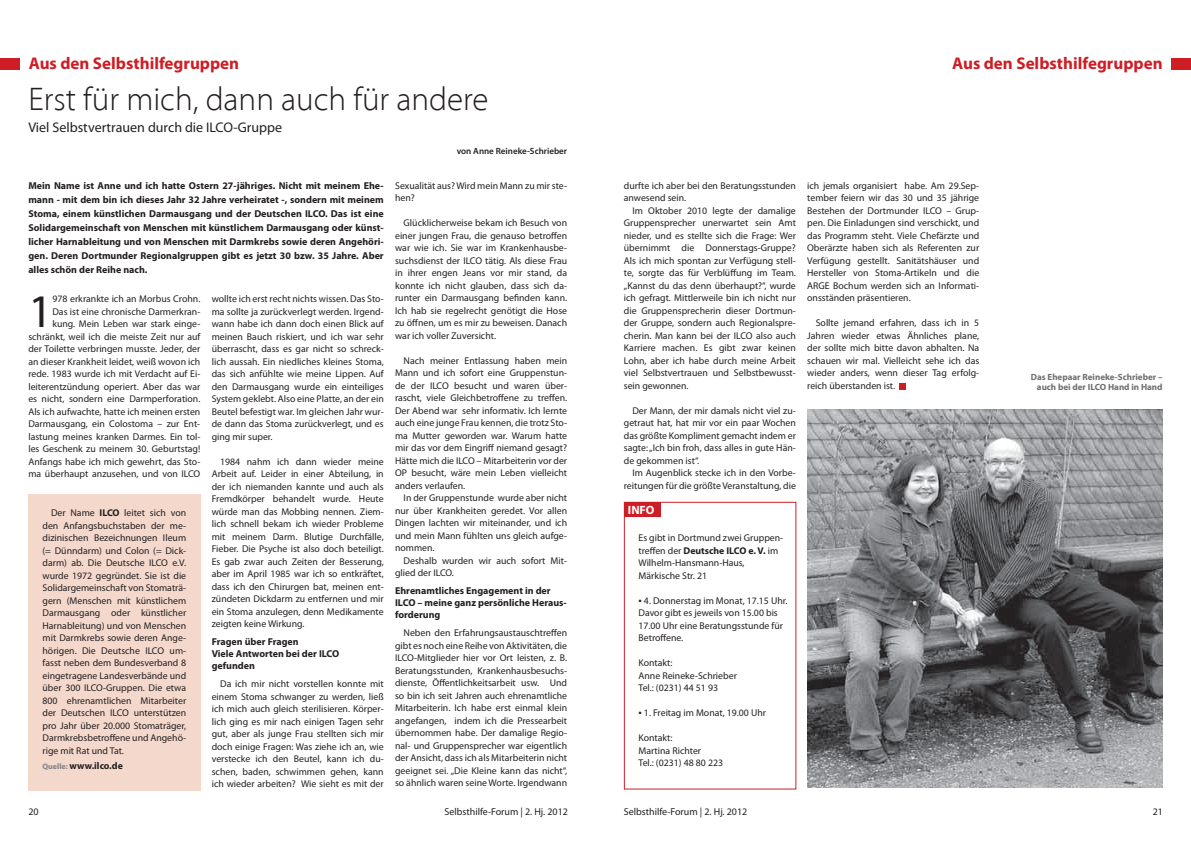
<style>
.page{position:relative;width:1191px;height:842px;background:#fff}
.page>*{position:absolute;margin:0;border:0;box-sizing:border-box;transform-origin:0 0}
.t1{font:46.9px "Myriad Pro";color:#231f20}
.t2{font:300 33px "Myriad Pro";color:#231f20}
.t3{font:700 17px "Myriad Pro";color:#ce1e25}
.t4{font:14px "Myriad Pro";color:#231f20}
.t5{font:700 12px "Myriad Pro";color:#fff}
.t6{font:700 10px/14px "Myriad Pro";color:#231f20}
.t7{font:10px "Myriad Pro";color:#231f20}
.t8{font:9.8px/12.5px "Myriad Pro";color:#231f20;text-align:justify}
.t9{font:700 9.8px "Myriad Pro";color:#231f20}
.t10{font:700 9px/10px "Myriad Pro";color:#6d6e70;text-align:right}
.t11{font:600 9px "Myriad Pro";color:#231f20}
.s1{font-weight:700}
.s2{font-size:8px;color:#808285}
.s3{font-size:12px}
</style>
<div class="page">
<div style="left:624px;top:502px;width:172px;height:287px;border:1px solid #ce1e25"></div>
<div style="left:625px;top:502px;width:36px;height:15px;background:#ce1e25"></div>
<div style="left:28px;top:495px;width:172px;height:296px;background:#f4d8cc"></div>
<div style="left:0;top:58px;width:20px;height:11px;background:#ce1e25"></div>
<div style="left:1171px;top:58px;width:20px;height:11px;background:#ce1e25"></div>
<img style="left:807px;top:410px;width:355px;height:378px">
<svg style="left:899px;top:383px;width:6px;height:6px"></svg>
<h3 class="t3" style="left:29px;top:57px;width:212px">Aus den Selbsthilfegruppen</h3>
<h3 class="t3" style="left:952px;top:57px;width:212px">Aus den Selbsthilfegruppen</h3>
<h2 class="t2" style="left:28px;top:85px;width:462px">Erst für mich, dann auch für andere</h2>
<h3 class="t4" style="left:28px;top:122px;width:255px">Viel Selbstvertrauen durch die ILCO-Gruppe</h3>
<p class="t11" style="left:457px;top:148px;width:112px">von Anne Reineke-Schrieber</p>
<p class="t6" style="left:28px;top:180px;width:357px;text-align:justify">Mein Name ist Anne und ich hatte Ostern 27-jähriges. Nicht mit meinem Ehe&shy;mann - mit dem bin ich dieses Jahr 32 Jahre verheiratet -, sondern mit meinem Stoma, einem künstlichen Darmausgang und der Deutschen ILCO. Das ist eine Solidargemeinschaft von Menschen mit künstlichem Darmausgang oder künst&shy;licher Harnableitung und von Menschen mit Darmkrebs sowie deren Angehöri&shy;gen. Deren Dortmunder Regionalgruppen gibt es jetzt 30 bzw. 35 Jahre. Aber alles schön der Reihe nach.</p>
<h1 class="t1" style="left:28px;top:294px;width:26px">1</h1>
<p class="t8" style="left:624px;top:180px;width:173px">durfte ich aber bei den Beratungsstunden anwesend sein.</p>
<p class="t8" style="left:624px;top:205px;width:173px;text-indent:9px">Im Oktober 2010 legte der damalige Gruppensprecher unerwartet sein Amt nieder, und es stellte sich die Frage: Wer übernimmt die Donnerstags-Gruppe?<br>Als ich mich spontan zur Verfügung stell&shy;te, sorgte das für Verblüffung im Team. „Kannst du das denn überhaupt?“, wurde ich gefragt. Mittlerweile bin ich nicht nur die Gruppensprecherin dieser Dortmun&shy;der Gruppe, sondern auch Regionalspre&shy;cherin. Man kann bei der ILCO also auch Karriere machen. Es gibt zwar keinen Lohn, aber ich habe durch meine Arbeit viel Selbstvertrauen und Selbstbewusst&shy;sein gewonnen.</p>
<p class="t8" style="left:624px;top:405px;width:174px;text-indent:9px">Der Mann, der mir damals nicht viel zu&shy;getraut hat, hat mir vor ein paar Wochen das größte Kompliment gemacht indem er sagte: „Ich bin froh, dass alles in gute Hän&shy;de gekommen ist“.</p>
<p class="t8" style="left:624px;top:468px;width:173px;text-align:right">Im Augenblick stecke ich in den Vorbe&shy;reitungen für die größte Veranstaltung, die</p>
<p class="t8" style="left:395px;top:180px;width:173px">Sexualität aus? Wird mein Mann zu mir ste&shy;hen?</p>
<p class="t8" style="left:395px;top:218px;width:173px;text-indent:9px">Glücklicherweise bekam ich Besuch von einer jungen Frau, die genauso betroffen war wie ich. Sie war im Krankenhausbe&shy;suchsdienst der ILCO tätig. Als diese Frau in ihrer engen Jeans vor mir stand, da konnte ich nicht glauben, dass sich da&shy;runter ein Darmausgang befinden kann.<br>Ich hab sie regelrecht genötigt die Hose zu öffnen, um es mir zu beweisen. Danach war ich voller Zuversicht.</p>
<p class="t8" style="left:395px;top:355px;width:174px;text-indent:9px">Nach meiner Entlassung haben mein Mann und ich sofort eine Gruppenstun&shy;de der ILCO besucht und waren über&shy;rascht, viele Gleichbetroffene zu treffen.<br>Der Abend war sehr informativ. Ich lernte auch eine junge Frau kennen, die trotz Sto&shy;ma Mutter geworden war. Warum hatte mir das vor dem Eingriff niemand gesagt?<br>Hätte mich die ILCO – Mitarbeiterin vor der OP besucht, wäre mein Leben vielleicht anders verlaufen.</p>
<p class="t8" style="left:395px;top:493px;width:173px;text-indent:9px">In der Gruppenstunde wurde aber nicht nur über Krankheiten geredet. Vor allen Dingen lachten wir miteinander, und ich und mein Mann fühlten uns gleich aufge&shy;nommen.</p>
<p class="t8" style="left:395px;top:555px;width:173px;text-indent:9px">Deshalb wurden wir auch sofort Mit&shy;glied der ILCO.</p>
<p class="t6" style="left:395px;top:586px;width:173px;line-height:12px">Ehrenamtliches Engagement in der<br>ILCO – meine ganz persönliche Heraus&shy;forderung</p>
<p class="t8" style="left:395px;top:628px;width:173px;text-indent:9px">Neben den Erfahrungsaustauschtreffen gibt es noch eine Reihe von Aktivitäten, die ILCO-Mitglieder hier vor Ort leisten, z. B.<br>Beratungsstunden, Krankenhausbesuchs&shy;dienste, Öffentlichkeitsarbeit usw. Und so bin ich seit Jahren auch ehrenamtliche Mitarbeiterin. Ich habe erst einmal klein angefangen, indem ich die Pressearbeit übernommen habe. Der damalige Regio&shy;nal- und Gruppensprecher war eigentlich der Ansicht, dass ich als Mitarbeiterin nicht geeignet sei. „Die Kleine kann das nicht“, so ähnlich waren seine Worte. Irgendwann</p>
<p class="t8" style="left:28px;top:294px;width:173px;text-align:right">978 erkrankte ich an Morbus Crohn.<br>Das ist eine chronische Darmerkran&shy;kung. Mein Leben war stark einge&shy;schränkt, weil ich die meiste Zeit nur auf der Toilette verbringen musste. Jeder, der an dieser Krankheit leidet, weiß wovon ich rede. 1983 wurde ich mit Verdacht auf Ei&shy;leiterentzündung operiert. Aber das war es nicht, sondern eine Darmperforation.<br>Als ich aufwachte, hatte ich meinen ersten Darmausgang, ein Colostoma – zur Ent&shy;lastung meines kranken Darmes. Ein tol&shy;les Geschenk zu meinem 30. Geburtstag!<br>Anfangs habe ich mich gewehrt, das Sto&shy;ma überhaupt anzusehen, und von ILCO</p>
<p class="t8" style="left:212px;top:294px;width:174px">wollte ich erst recht nichts wissen. Das Sto&shy;ma sollte ja zurückverlegt werden. Irgend&shy;wann habe ich dann doch einen Blick auf meinen Bauch riskiert, und ich war sehr überrascht, dass es gar nicht so schreck&shy;lich aussah. Ein niedliches kleines Stoma, das sich anfühlte wie meine Lippen. Auf den Darmausgang wurde ein einteiliges System geklebt. Also eine Platte, an der ein Beutel befestigt war. Im gleichen Jahr wur&shy;de dann das Stoma zurückverlegt, und es ging mir super.</p>
<p class="t8" style="left:212px;top:456px;width:174px;text-indent:9px">1984 nahm ich dann wieder meine Arbeit auf. Leider in einer Abteilung, in der ich niemanden kannte und auch als Fremdkörper behandelt wurde. Heute würde man das Mobbing nennen. Ziem&shy;lich schnell bekam ich wieder Probleme mit meinem Darm. Blutige Durchfälle, Fieber. Die Psyche ist also doch beteiligt.<br>Es gab zwar auch Zeiten der Besserung, aber im April 1985 war ich so entkräftet, dass ich den Chirurgen bat, meinen ent&shy;zündeten Dickdarm zu entfernen und mir ein Stoma anzulegen, denn Medikamente zeigten keine Wirkung.</p>
<p class="t6" style="left:212px;top:637px;width:129px;line-height:12px">Fragen über Fragen<br>Viele Antworten bei der ILCO gefunden</p>
<p class="t8" style="left:212px;top:679px;width:173px;text-indent:9px">Da ich mir nicht vorstellen konnte mit einem Stoma schwanger zu werden, ließ ich mich auch gleich sterilisieren. Körper&shy;lich ging es mir nach einigen Tagen sehr gut, aber als junge Frau stellten sich mir doch einige Fragen: Was ziehe ich an, wie verstecke ich den Beutel, kann ich du&shy;schen, baden, schwimmen gehen, kann ich wieder arbeiten? Wie sieht es mit der</p>
<p class="t8" style="left:51px;top:508px;width:137px">Der Name <span class="s1">ILCO</span> leitet sich von</p>
<p class="t5" style="left:628px;top:505px;width:28px">INFO</p>
<p class="t8" style="left:43px;top:520px;width:145px">den Anfangsbuchstaben der me&shy;dizinischen Bezeichnungen Ileum (= Dünndarm) und Colon (= Dick&shy;darm) ab. Die Deutsche ILCO e.V. wurde 1972 gegründet. Sie ist die Solidargemeinschaft von Stomaträ&shy;gern (Menschen mit künstlichem Darmausgang oder künstlicher Harnableitung) und von Menschen mit Darmkrebs sowie deren Ange&shy;hörigen. Die Deutsche ILCO um&shy;fasst neben dem Bundesverband 8 eingetragene Landesverbände und über 300 ILCO-Gruppen. Die etwa 800 ehrenamtlichen Mitarbeiter der Deutschen ILCO unterstützen pro Jahr über 20.000 Stomaträger, Darmkrebsbetroffene und Angehö&shy;rige mit Rat und Tat.</p>
<p class="t9" style="left:43px;top:762px;width:82px"><span class="s2">Quelle:</span> www.ilco.de</p>
<p class="t8" style="left:638px;top:532px;width:146px;text-align:left">Es gibt in Dortmund zwei Gruppen&shy;treffen der <span class="s1">Deutsche ILCO e. V.</span> im<br>Wilhelm-Hansmann-Haus,<br>Märkische Str. 21</p>
<p class="t8" style="left:638px;top:595px;width:150px;text-align:left"><span class="s3">•</span> 4. Donnerstag im Monat, 17.15 Uhr.<br>Davor gibt es jeweils von 15.00 bis<br>17.00 Uhr eine Beratungsstunde für<br>Betroffene.</p>
<p class="t8" style="left:638px;top:657px;width:100px;text-align:left">Kontakt:<br>Anne Reineke-Schrieber<br>Tel.: (0231) 44 51 93</p>
<p class="t8" style="left:638px;top:707px;width:129px"><span class="s3">•</span> 1. Freitag im Monat, 19.00 Uhr</p>
<p class="t8" style="left:638px;top:732px;width:86px;text-align:left">Kontakt:<br>Martina Richter<br>Tel.: (0231) 48 80 223</p>
<p class="t8" style="left:807px;top:180px;width:174px">ich jemals organisiert habe. Am 29.Sep&shy;tember feiern wir das 30 und 35 jährige Bestehen der Dortmunder ILCO – Grup&shy;pen. Die Einladungen sind verschickt, und das Programm steht. Viele Chefärzte und Oberärzte haben sich als Referenten zur Verfügung gestellt. Sanitätshäuser und Hersteller von Stoma-Artikeln und die ARGE Bochum werden sich an Informati&shy;onsständen präsentieren.</p>
<p class="t8" style="left:807px;top:318px;width:173px;text-indent:9px">Sollte jemand erfahren, dass ich in 5<br>Jahren wieder etwas Ähnliches plane, der sollte mich bitte davon abhalten. Na schauen wir mal. Vielleicht sehe ich das wieder anders, wenn dieser Tag erfolg&shy;reich überstanden ist.</p>
<p class="t10" style="left:1030px;top:373px;width:133px">Das Ehepaar Reineke-Schrieber – auch bei der ILCO Hand in Hand</p>
<p class="t7" style="left:28px;top:808px;width:12px">20</p>
<p class="t7" style="left:444px;top:808px;width:125px">Selbsthilfe-Forum | 2. Hj. 2012</p>
<p class="t7" style="left:624px;top:808px;width:125px">Selbsthilfe-Forum | 2. Hj. 2012</p>
<p class="t7" style="left:1152px;top:808px;width:12px">21</p>
</div>
